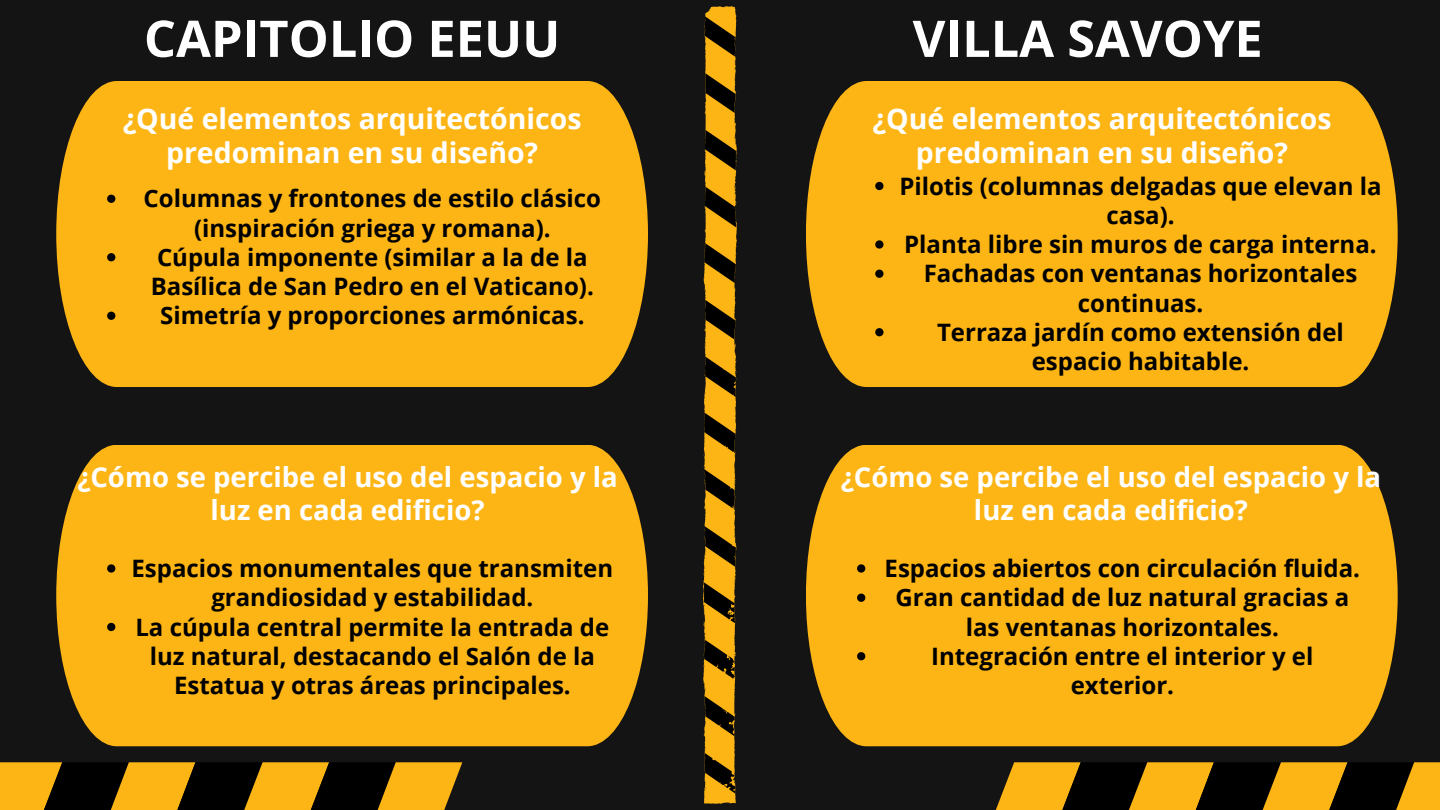
<style>
.page{position:relative;width:1440px;height:810px;background:#141414}
.page>*{position:absolute;margin:0;border:0;box-sizing:border-box;transform-origin:0 0}
.t1{font:700 50.5px "Open Sans";color:#fff}
.t2{font:700 28.4px/34.5px "Open Sans";color:#fff;text-align:center}
.t3{font:700 27.5px/33.4px "Open Sans";color:#fff;text-align:center}
.t4{font:700 24px/29.2px "Open Sans";color:#000;text-align:center}
</style>
<div class="page">
<svg style="left:995px;top:762px;width:445px;height:48px;background:#835e0b"></svg>
<svg style="left:703px;top:6px;width:34px;height:798px;background:#976d0e"></svg>
<div style="left:56px;top:81px;width:592px;height:306px;background:#fdb515"></div>
<div style="left:806px;top:81px;width:592px;height:306px;background:#fdb515"></div>
<svg style="left:875px;top:182px;width:9px;height:8px"></svg>
<svg style="left:875px;top:240px;width:9px;height:9px"></svg>
<svg style="left:875px;top:270px;width:9px;height:8px"></svg>
<svg style="left:875px;top:328px;width:9px;height:8px"></svg>
<svg style="left:0;top:762px;width:462px;height:48px;background:#89620b"></svg>
<div style="left:806px;top:445px;width:591px;height:301px;background:#fdb515"></div>
<svg style="left:107px;top:195px;width:8px;height:8px"></svg>
<svg style="left:107px;top:253px;width:8px;height:8px"></svg>
<svg style="left:107px;top:312px;width:8px;height:8px"></svg>
<div style="left:56px;top:445px;width:592px;height:301px;background:#fdb515"></div>
<svg style="left:107px;top:564px;width:8px;height:9px"></svg>
<svg style="left:107px;top:623px;width:8px;height:8px"></svg>
<svg style="left:857px;top:564px;width:8px;height:9px"></svg>
<svg style="left:857px;top:594px;width:8px;height:8px"></svg>
<svg style="left:857px;top:652px;width:8px;height:8px"></svg>
<p class="t1" style="left:144px;top:3px;width:418px">CAPITOLIO EEUU</p>
<p class="t1" style="left:913px;top:3px;width:352px">VILLA SAVOYE</p>
<h1 class="t2" style="left:123px;top:100px;width:460px">¿Qué elementos arquitectónicos predominan en su diseño?</h1>
<h2 class="t2" style="left:873px;top:100px;width:460px">¿Qué elementos arquitectónicos predominan en su diseño?</h2>
<p class="t4" style="left:899px;top:171px;width:484px">Pilotis (columnas delgadas que elevan la casa).</p>
<p class="t4" style="left:904px;top:229px;width:474px">Planta libre sin muros de carga interna.</p>
<p class="t4" style="left:924px;top:258px;width:435px">Fachadas con ventanas horizontales continuas.</p>
<h2 class="t4" style="left:937px;top:317px;width:408px">Terraza jardín como extensión del espacio habitable.</h2>
<p class="t4" style="left:144px;top:183px;width:459px">Columnas y frontones de estilo clásico (inspiración griega y romana).</p>
<p class="t4" style="left:151px;top:242px;width:445px;text-align:left">Cúpula imponente (similar a la de la<br>Basílica de San Pedro en el Vaticano).</p>
<h1 class="t4" style="left:160px;top:300px;width:426px">Simetría y proporciones armónicas.</h1>
<h2 class="t3" style="left:77px;top:460px;width:542px">¿Cómo se percibe el uso del espacio y la luz en cada edificio?</h2>
<p class="t3" style="left:841px;top:460px;width:542px">¿Cómo se percibe el uso del espacio y la luz en cada edificio?</p>
<p class="t4" style="left:132px;top:553px;width:483px">Espacios monumentales que transmiten grandiosidad y estabilidad.</p>
<p class="t4" style="left:135px;top:612px;width:475px">La cúpula central permite la entrada de luz natural, destacando el Salón de la<br>Estatua y otras áreas principales.</p>
<p class="t4" style="left:885px;top:553px;width:477px">Espacios abiertos con circulación fluida.</p>
<h2 class="t4" style="left:895px;top:582px;width:455px">Gran cantidad de luz natural gracias a las ventanas horizontales.</h2>
<p class="t4" style="left:931px;top:641px;width:384px">Integración entre el interior y el exterior.</p>
</div>
